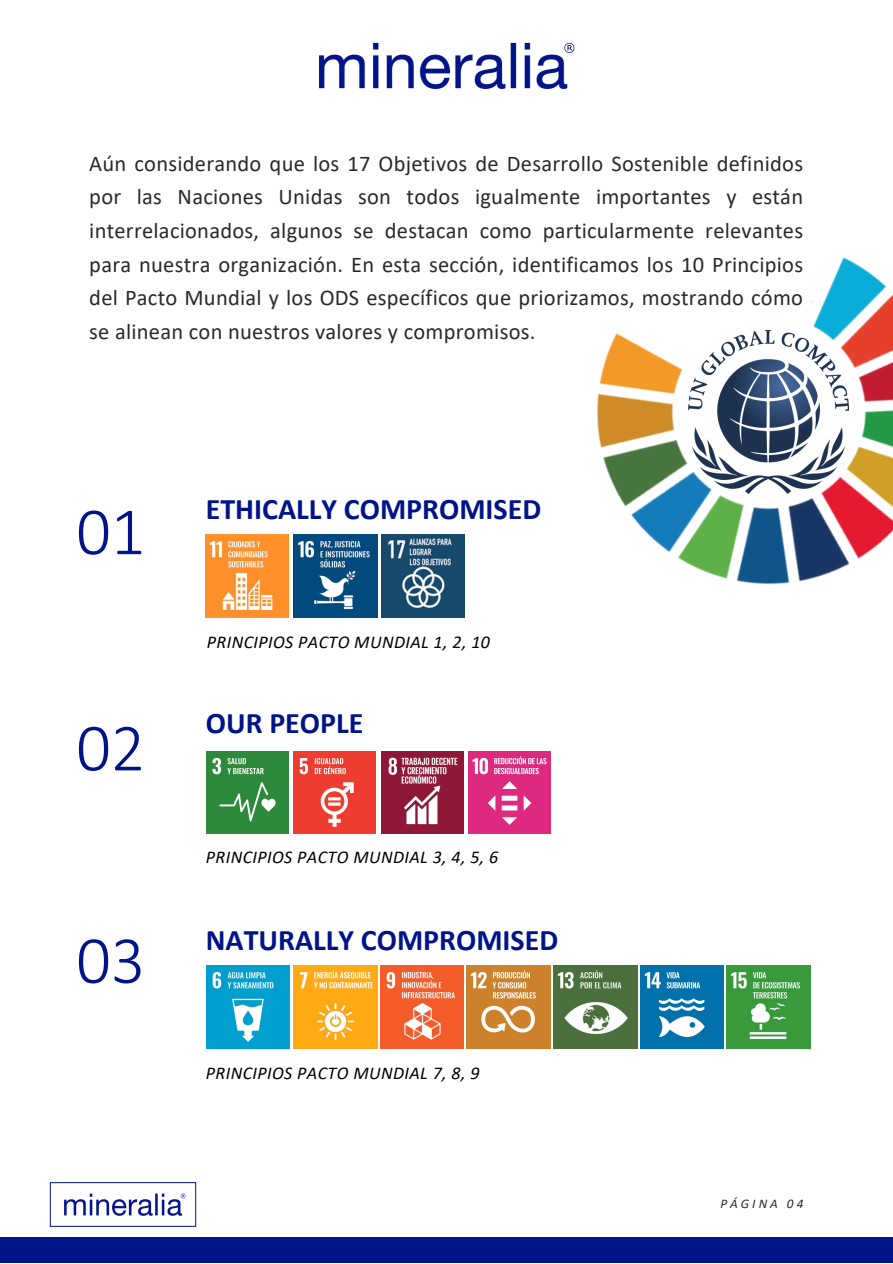
<style>
.page{position:relative;width:893px;height:1264px;background:#fff}
.page>*{position:absolute;margin:0;border:0;box-sizing:border-box;transform-origin:0 0}
.t1{font:300 68.1px "Calibri";color:#001489}
.t2{font:700 30px "Calibri";color:#001489}
.t3{font:22.5px/33.8px "Calibri";letter-spacing:.01em;color:#2a2a2a;text-align:justify}
.t4{font:italic 18px "Calibri";letter-spacing:.025em;color:#000}
.t5{font:italic 13.2px "Calibri";letter-spacing:.23em;color:#2a2a2a}
</style>
<div class="page">
<div style="left:0;top:1237px;width:892px;height:25px;background:#001489"></div>
<img style="left:319px;top:42px;width:256px;height:47px">
<img style="left:49px;top:1182px;width:148px;height:45px">
<img style="left:377px;top:257px;width:515px;height:361px">
<img style="left:380px;top:965px;width:83px;height:83px">
<img style="left:206px;top:534px;width:83px;height:84px">
<img style="left:467px;top:965px;width:83px;height:83px">
<img style="left:554px;top:965px;width:83px;height:83px">
<img style="left:294px;top:965px;width:83px;height:83px">
<img style="left:207px;top:965px;width:83px;height:83px">
<img style="left:640px;top:965px;width:83px;height:83px">
<img style="left:727px;top:965px;width:83px;height:83px">
<img style="left:294px;top:751px;width:82px;height:82px">
<img style="left:381px;top:751px;width:82px;height:82px">
<img style="left:207px;top:751px;width:82px;height:82px">
<img style="left:469px;top:751px;width:82px;height:82px">
<img style="left:294px;top:534px;width:83px;height:84px">
<img style="left:381px;top:534px;width:83px;height:84px">
<p class="t3" style="left:89px;top:148px;width:715px">Aún considerando que los 17 Objetivos de Desarrollo Sostenible definidos por las Naciones Unidas son todos igualmente importantes y están interrelacionados, algunos se destacan como particularmente relevantes para nuestra organización. En esta sección, identificamos los 10 Principios del Pacto Mundial y los ODS específicos que priorizamos, mostrando cómo se alinean con nuestros valores y compromisos.</p>
<p class="t1" style="left:76px;top:503px;width:70px">01</p>
<p class="t1" style="left:76px;top:719px;width:70px">02</p>
<p class="t1" style="left:76px;top:931px;width:70px">03</p>
<p class="t2" style="left:206px;top:496px;width:337px">ETHICALLY COMPROMISED</p>
<p class="t4" style="left:207px;top:634px;width:284px">PRINCIPIOS PACTO MUNDIAL 1, 2, 10</p>
<p class="t2" style="left:206px;top:711px;width:159px">OUR PEOPLE</p>
<p class="t4" style="left:206px;top:850px;width:294px">PRINCIPIOS PACTO MUNDIAL 3, 4, 5, 6</p>
<p class="t2" style="left:206px;top:927px;width:354px">NATURALLY COMPROMISED</p>
<p class="t4" style="left:206px;top:1065px;width:275px">PRINCIPIOS PACTO MUNDIAL 7, 8, 9</p>
<p class="t5" style="left:720px;top:1197px;width:84px">PÁGINA 04</p>
</div>
